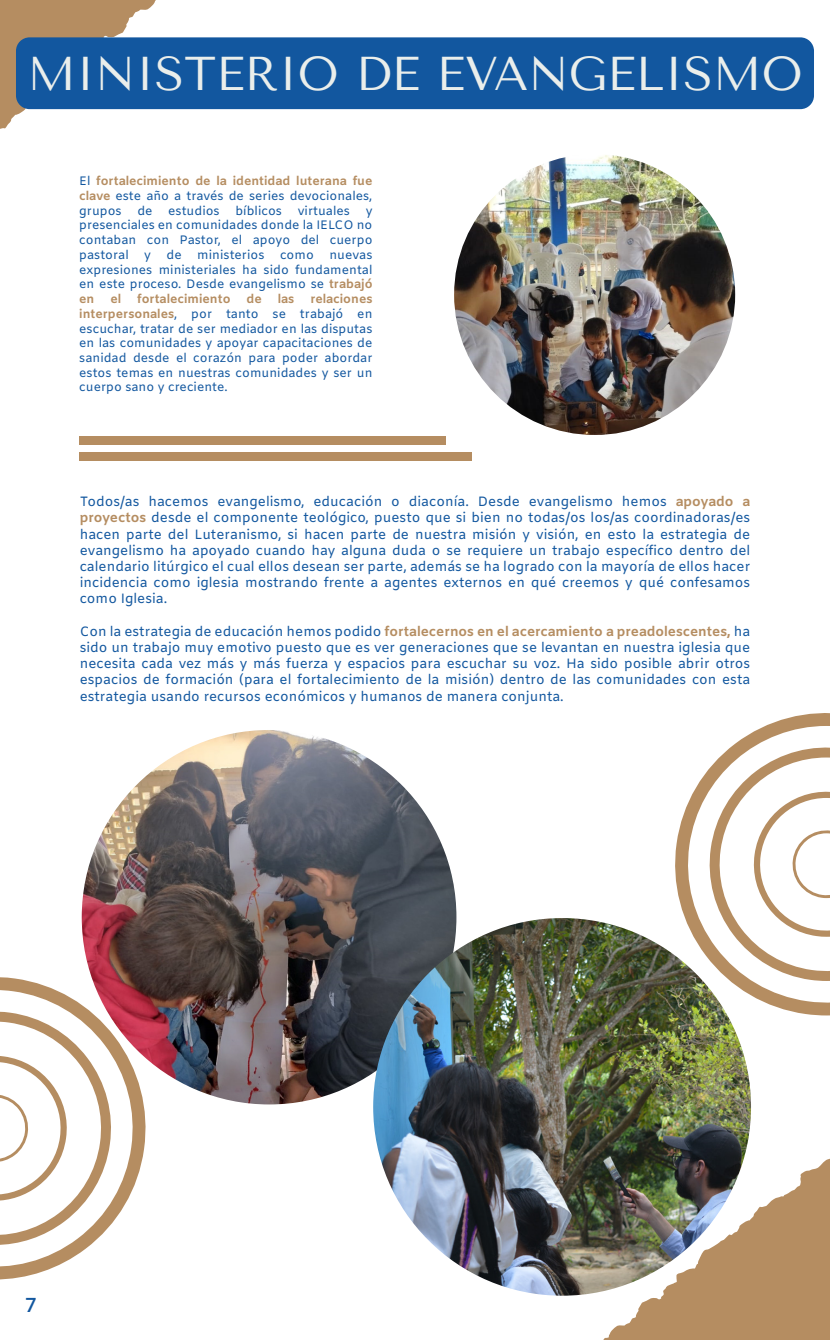
<style>
.page{position:relative;width:830px;height:1340px;background:#fff}
.page>*{position:absolute;margin:0;border:0;box-sizing:border-box;transform-origin:0 0}
.t1{font:47.25px "Tenor Sans";color:#eaeeeb}
.t2{font:600 20.25px "Amiko";color:#12579f}
.t3{font:13.5px/16.2px "Amiko";color:#12579f;text-align:justify}
.t4{font:12.15px/14.6px "Amiko";color:#12579f;text-align:justify}
.t5{font:700 12.15px/14.6px "Amiko";color:#b58d61;text-align:justify}
.s1{font-weight:400;color:#12579f}
.s2{font-weight:700;color:#b58d61}
</style>
<div class="page">
<svg style="left:518px;top:1145px;width:311px;height:194px;fill:#b58d61"></svg>
<svg style="left:0;top:0;width:246px;height:129px"></svg>
<div style="left:16px;top:37px;width:797px;height:72px;background:#12579f;border-radius:14px"></div>
<svg style="left:670px;top:713px;width:159px;height:302px"></svg>
<svg style="left:706px;top:744px;width:123px;height:237px"></svg>
<svg style="left:0;top:973px;width:149px;height:306px"></svg>
<svg style="left:0;top:1008px;width:114px;height:236px"></svg>
<img style="left:454px;top:154px;width:280px;height:281px;border-radius:140px">
<img style="left:82px;top:730px;width:374px;height:374px;border-radius:187px">
<img style="left:373px;top:918px;width:377px;height:377px;border-radius:189px">
<div style="left:79px;top:436px;width:366px;height:8px;background:#b58d61"></div>
<div style="left:79px;top:452px;width:392px;height:9px;background:#b58d61"></div>
<h1 class="t1" style="left:27px;top:47px;width:776px">MINISTERIO DE EVANGELISMO</h1>
<p class="t5" style="left:79px;top:175px;width:294px"><span class="s1">El</span> fortalecimiento de la identidad luterana fue clave <span class="s1">este año a través de series devocionales, grupos</span></p>
<p class="t4" style="left:137px;top:204px;width:17px">de</p>
<p class="t4" style="left:168px;top:204px;width:53px">estudios</p>
<p class="t4" style="left:235px;top:204px;width:48px">bíblicos</p>
<p class="t4" style="left:297px;top:204px;width:54px">virtuales</p>
<p class="t4" style="left:79px;top:204px;width:294px;text-indent:286px">y presenciales en comunidades donde la IELCO no contaban con Pastor, el apoyo del cuerpo pastoral</p>
<p class="t4" style="left:144px;top:248px;width:8px">y</p>
<p class="t4" style="left:166px;top:248px;width:17px">de</p>
<p class="t4" style="left:197px;top:248px;width:69px">ministerios</p>
<p class="t4" style="left:280px;top:248px;width:35px">como</p>
<p class="t4" style="left:79px;top:248px;width:294px;text-indent:250px">nuevas expresiones ministeriales ha sido fundamental en este proceso. Desde evangelismo se <span class="s2">trabajó en</span></p>
<p class="t4" style="left:79px;top:292px;width:294px;text-indent:231px"><span class="s2">relaciones interpersonales</span>, por tanto se trabajó en escuchar, tratar de ser mediador en las disputas en las comunidades y apoyar capacitaciones de sanidad desde el corazón para poder abordar estos temas en nuestras comunidades y ser un cuerpo sano y creciente.</p>
<p class="t5" style="left:110px;top:292px;width:12px">el</p>
<p class="t5" style="left:137px;top:292px;width:95px">fortalecimiento</p>
<p class="t5" style="left:246px;top:292px;width:17px">de</p>
<p class="t5" style="left:277px;top:292px;width:18px">las</p>
<p class="t3" style="left:80px;top:494px;width:671px">Todos/as hacemos evangelismo, educación o diaconía. Desde evangelismo hemos <span class="s2">apoyado a proyectos</span> desde el componente teológico, puesto que si bien no todas/os los/as coordinadoras/es hacen parte del Luteranismo, si hacen parte de nuestra misión y visión, en esto la estrategia de evangelismo ha apoyado cuando hay alguna duda o se requiere un trabajo específico dentro del calendario litúrgico el cual ellos desean ser parte, además se ha logrado con la mayoría de ellos hacer incidencia como iglesia mostrando frente a agentes externos en qué creemos y qué confesamos como Iglesia.</p>
<p class="t3" style="left:80px;top:624px;width:671px">Con la estrategia de educación hemos podido <span class="s2">fortalecernos en el acercamiento a preadolescentes,</span> ha sido un trabajo muy emotivo puesto que es ver generaciones que se levantan en nuestra iglesia que necesita cada vez más y más fuerza y espacios para escuchar su voz. Ha sido posible abrir otros espacios de formación (para el fortalecimiento de la misión) dentro de las comunidades con esta estrategia usando recursos económicos y humanos de manera conjunta.</p>
<h2 class="t2" style="left:24px;top:1293px;width:14px">7</h2>
</div>
